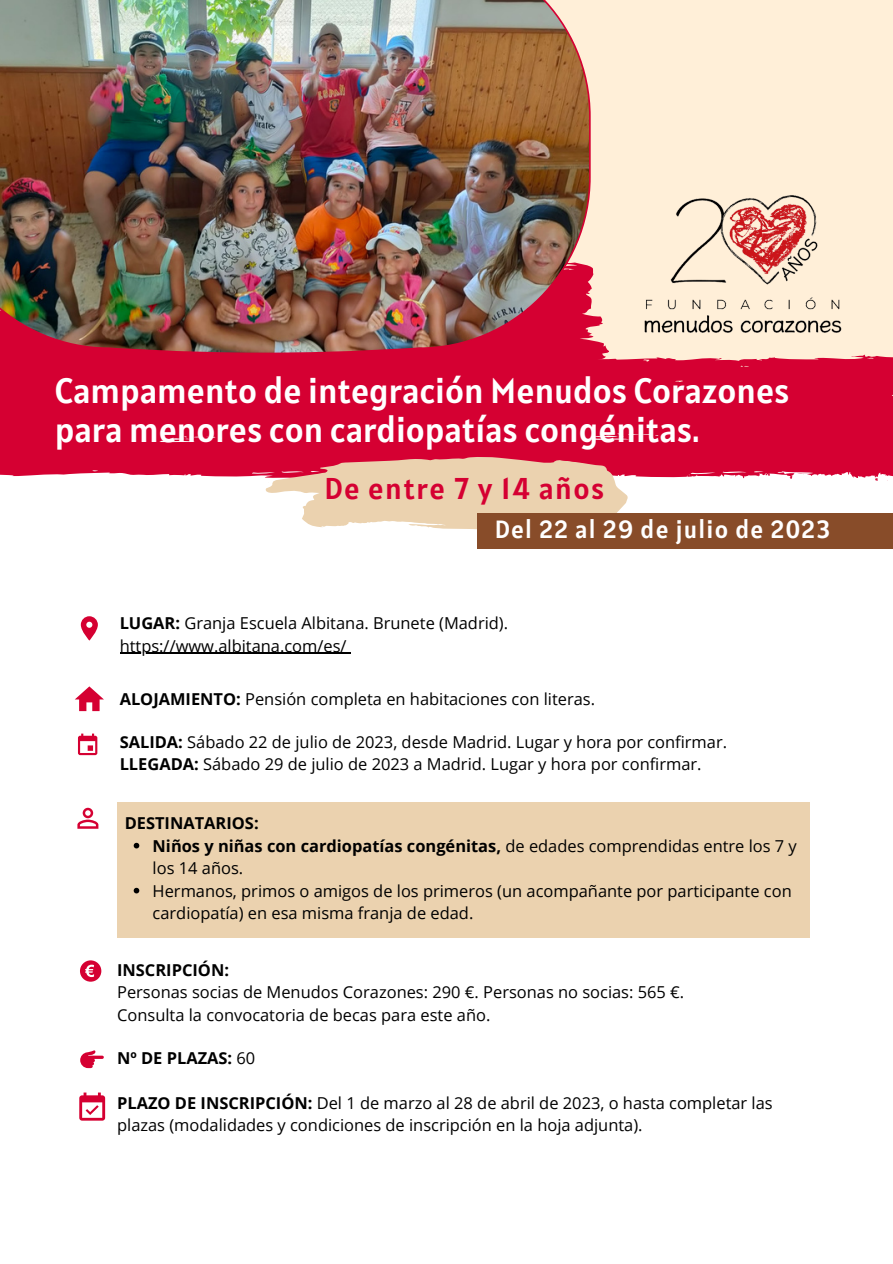
<style>
.page{position:relative;width:893px;height:1264px;background:#fff}
.page>*{position:absolute;margin:0;border:0;box-sizing:border-box;transform-origin:0 0}
.t1{font:34.95px/38.2px "Alatsi";color:#fff}
.t2{font:29.85px "Alatsi";letter-spacing:.05em;color:#d50032}
.t3{font:24.75px "Alatsi";letter-spacing:.05em;color:#fff}
.t4{font:16.5px/22.5px "Open Sans";color:#000}
.t5{font:700 16.5px "Open Sans";color:#000}
.s1{font-weight:700}
.s2{font-weight:400}
</style>
<div class="page">
<svg style="left:78px;top:733px;width:19px;height:22px"></svg>
<svg style="left:81px;top:616px;width:17px;height:24px"></svg>
<svg style="left:77px;top:807px;width:21px;height:21px"></svg>
<svg style="left:80px;top:1050px;width:24px;height:18px"></svg>
<svg style="left:75px;top:686px;width:29px;height:25px"></svg>
<div style="left:117px;top:802px;width:692px;height:135px;background:#ebd2af"></div>
<div style="left:80px;top:960px;width:21px;height:21px;background:#d50032;border-radius:50%"></div>
<svg style="left:85px;top:964px;width:9px;height:13px"></svg>
<svg style="left:79px;top:1092px;width:26px;height:28px"></svg>
<div style="left:0;top:0;width:892px;height:402px;background:#ffefd8"></div>
<div style="left:612px;top:356px;width:280px;height:122px;background:#d50032"></div>
<svg style="left:0;top:266px;width:612px;height:166px;background:#db234a"></svg>
<div style="left:33px;top:354px;width:508px;height:10px;background:#d50032"></div>
<div style="left:0;top:364px;width:542px;height:113px;background:#d50032"></div>
<img style="left:606px;top:195px;width:274px;height:180px">
<svg style="left:686px;top:472px;width:206px;height:9px"></svg>
<img style="left:0;top:0;width:590px;height:354px">
<svg style="left:262px;top:432px;width:369px;height:117px;background:#e48486"></svg>
<svg style="left:302px;top:506px;width:170px;height:43px"></svg>
<div style="left:477px;top:513px;width:415px;height:35px;background:#884c29"></div>
<hr style="left:120px;top:652px;width:226px;height:1px;background:#000">
<svg style="left:134px;top:842px;width:5px;height:6px"></svg>
<svg style="left:134px;top:887px;width:5px;height:6px"></svg>
<h1 class="t1" style="left:55px;top:372px;width:736px">Campamento de integración Menudos Corazones para menores con cardiopatías congénitas.</h1>
<h2 class="t2" style="left:324px;top:469px;width:281px">De entre 7 y 14 años</h2>
<h3 class="t3" style="left:494px;top:513px;width:336px">Del 22 al 29 de julio de 2023</h3>
<p class="t4" style="left:120px;top:611px;width:390px"><span class="s1">LUGAR:</span> Granja Escuela Albitana. Brunete (Madrid). https://www.albitana.com/es/</p>
<p class="t4" style="left:120px;top:687px;width:477px"><span class="s1">ALOJAMIENTO:</span> Pensión completa en habitaciones con literas.</p>
<p class="t4" style="left:120px;top:730px;width:609px"><span class="s1">SALIDA:</span> Sábado 22 de julio de 2023, desde Madrid. Lugar y hora por confirmar.<br><span class="s1">LLEGADA:</span> Sábado 29 de julio de 2023 a Madrid. Lugar y hora por confirmar.</p>
<p class="t5" style="left:125px;top:811px;width:135px">DESTINATARIOS:</p>
<p class="t4" style="left:153px;top:834px;width:645px"><span class="s1">Niños y niñas con cardiopatías congénitas,</span> de edades comprendidas entre los 7 y los 14 años.<br>Hermanos, primos o amigos de los primeros (un acompañante por participante con cardiopatía) en esa misma franja de edad.</p>
<p class="t5" style="left:117px;top:957px;width:113px">INSCRIPCIÓN:</p>
<p class="t4" style="left:117px;top:980px;width:568px">Personas socias de Menudos Corazones: 290 €. Personas no socias: 565 €.<br>Consulta la convocatoria de becas para este año.</p>
<p class="t5" style="left:117px;top:1046px;width:140px">Nº DE PLAZAS: <span class="s2">60</span></p>
<p class="t4" style="left:117px;top:1090px;width:657px"><span class="s1">PLAZO DE INSCRIPCIÓN:</span> Del 1 de marzo al 28 de abril de 2023, o hasta completar las plazas (modalidades y condiciones de inscripción en la hoja adjunta).</p>
</div>
